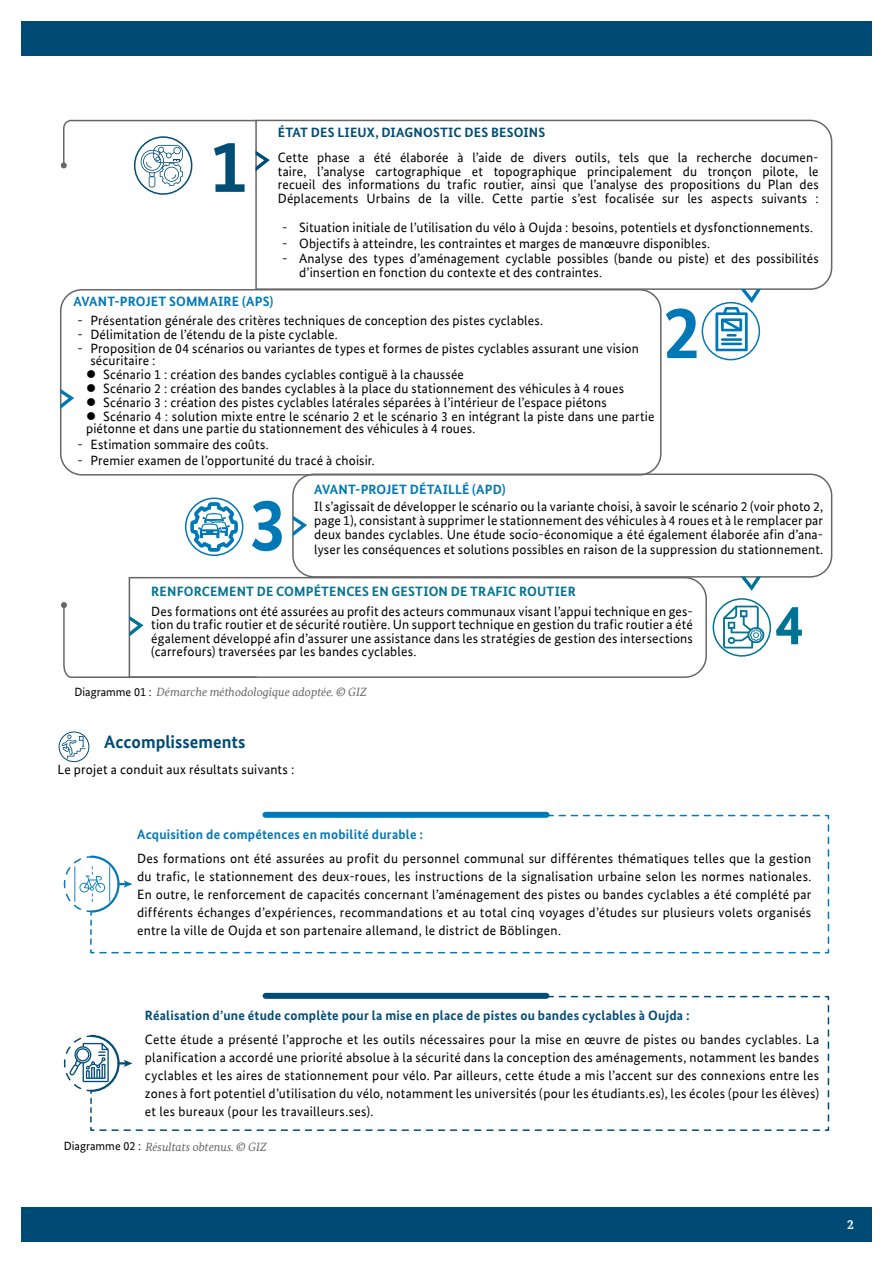
<style>
.page{position:relative;width:893px;height:1263px;background:#fff}
.page>*{position:absolute;margin:0;border:0;box-sizing:border-box;transform-origin:0 0}
.t1{font:700 74.85px "Bundes Sans";color:#004d75}
.t2{font:700 74.85px "Bundes Sans";color:#0078b8}
.t3{font:700 74.85px "Bundes Sans";color:#0078b5}
.t4{font:700 57px "Bundes Sans";color:#007394}
.t5{font:700 18px "Bundes Sans";color:#004b76}
.t6{font:13.5px/13.5px "Bundes Sans";letter-spacing:.01em;color:#000;text-align:justify}
.t7{font:700 13.5px "Bundes Sans";letter-spacing:.015em;color:#004c76}
.t8{font:700 13.5px "Bundes Sans";letter-spacing:.015em;color:#007394}
.t9{font:700 13.5px "Bundes Sans";letter-spacing:.015em;color:#0579b9}
.t10{font:700 13.5px "Bundes Sans";letter-spacing:.01em;color:#004d75}
.t11{font:700 13.5px "Bundes Sans";letter-spacing:.01em;color:#0078b8}
.t12{font:700 13.5px "Bundes Sans";letter-spacing:.01em;color:#0078b5}
.t13{font:700 13.5px "Bundes Serif";color:#fff}
.t14{font:italic 12px "Bundes Serif";color:#646363}
.s1{font-family:"Bundes Sans";font-style:normal;color:#000}
</style>
<div class="page">
<div style="left:21px;top:1208px;width:851px;height:34px;background:#004b76"></div>
<div style="left:21px;top:21px;width:851px;height:34px;background:#004b76"></div>
<svg style="left:255px;top:119px;width:578px;height:171px"></svg>
<div style="left:59px;top:732px;width:30px;height:30px;border:1px solid #004b76;border-radius:15px"></div>
<svg style="left:62px;top:734px;width:23px;height:25px"></svg>
<svg style="left:90px;top:814px;width:740px;height:140px"></svg>
<div style="left:265px;top:812px;width:281px;height:6px;background:#0079b9"></div>
<svg style="left:90px;top:995px;width:740px;height:136px"></svg>
<div style="left:266px;top:993px;width:280px;height:6px;background:#004c76"></div>
<svg style="left:63px;top:855px;width:69px;height:58px"></svg>
<svg style="left:63px;top:1035px;width:69px;height:57px"></svg>
<div style="left:292px;top:473px;width:540px;height:105px;border:2px solid #666;border-radius:21px"></div>
<svg style="left:293px;top:516px;width:14px;height:20px"></svg>
<svg style="left:740px;top:577px;width:21px;height:14px"></svg>
<div style="left:60px;top:289px;width:602px;height:187px;border:2px solid #666;border-radius:21px"></div>
<svg style="left:128px;top:576px;width:580px;height:102px"></svg>
<svg style="left:61px;top:602px;width:197px;height:77px"></svg>
<svg style="left:61px;top:119px;width:209px;height:68px"></svg>
<div style="left:702px;top:302px;width:58px;height:58px;border:2px solid #0078b8;border-radius:50%"></div>
<svg style="left:715px;top:289px;width:46px;height:62px"></svg>
<div style="left:185px;top:497px;width:58px;height:59px;border:2px solid #0078b5;border-radius:50%"></div>
<svg style="left:190px;top:502px;width:48px;height:50px"></svg>
<div style="left:713px;top:598px;width:58px;height:59px;border:2px solid #007394;border-radius:50%"></div>
<svg style="left:723px;top:606px;width:43px;height:42px"></svg>
<svg style="left:60px;top:389px;width:14px;height:20px"></svg>
<h1 class="t1" style="left:210px;top:123px;width:39px">1</h1>
<p class="t10" style="left:278px;top:124px;width:269px">ÉTAT DES LIEUX, DIAGNOSTIC DES BESOINS</p>
<p class="t6" style="left:278px;top:151px;width:542px">Cette phase a été élaborée à l’aide de divers outils, tels que la recherche documen&shy;taire, l’analyse cartographique et topographique principalement du tronçon pilote, le recueil des informations du trafic routier, ainsi que l’analyse des propositions du Plan des Déplacements Urbains de la ville. Cette partie s’est focalisée sur les aspects suivants :</p>
<p class="t6" style="left:282px;top:221px;width:533px">- Situation initiale de l’utilisation du vélo à Oujda : besoins, potentiels et dysfonctionnements.</p>
<p class="t6" style="left:282px;top:236px;width:429px">- Objectifs à atteindre, les contraintes et marges de manœuvre disponibles.</p>
<p class="t6" style="left:299px;top:252px;width:521px;text-indent:-17px">- Analyse des types d’aménagement cyclable possibles (bande ou piste) et des possibilités d’insertion en fonction du contexte et des contraintes.</p>
<p class="t11" style="left:73px;top:294px;width:201px">AVANT-PROJET SOMMAIRE (APS)</p>
<p class="t6" style="left:78px;top:313px;width:467px">- Présentation générale des critères techniques de conception des pistes cyclables.</p>
<p class="t6" style="left:78px;top:327px;width:262px">- Délimitation de l’étendu de la piste cyclable.</p>
<p class="t6" style="left:90px;top:342px;width:550px;line-height:12px;text-indent:-13px">- Proposition de 04 scénarios ou variantes de types et formes de pistes cyclables assurant une vision sécuritaire :</p>
<p class="t6" style="left:103px;top:367px;width:553px;line-height:14.1px;text-align:left">Scénario 1 : création des bandes cyclables contiguë à la chaussée<br>Scénario 2 : création des bandes cyclables à la place du stationnement des véhicules à 4 roues Scénario 3 : création des pistes cyclables latérales séparées à l’intérieur de l’espace piétons Scénario 4 : solution mixte entre le scénario 2 et le scénario 3 en intégrant la piste dans une partie</p>
<p class="t6" style="left:86px;top:422px;width:391px">piétonne et dans une partie du stationnement des véhicules à 4 roues.</p>
<p class="t6" style="left:78px;top:438px;width:192px">- Estimation sommaire des coûts.</p>
<p class="t6" style="left:78px;top:453px;width:299px">- Premier examen de l’opportunité du tracé à choisir.</p>
<p class="t12" style="left:314px;top:481px;width:193px">AVANT-PROJET DÉTAILLÉ (APD)</p>
<p class="t6" style="left:314px;top:500px;width:510px">Il s’agissait de développer le scénario ou la variante choisi, à savoir le scénario 2 (voir photo 2, page 1), consistant à supprimer le stationnement des véhicules à 4 roues et à le remplacer par deux bandes cyclables. Une étude socio-économique a été également élaborée afin d’ana-</p>
<p class="t6" style="left:314px;top:542px;width:510px">lyser les conséquences et solutions possibles en raison de la suppression du stationnement.</p>
<h1 class="t2" style="left:663px;top:289px;width:39px">2</h1>
<h1 class="t3" style="left:249px;top:481px;width:39px">3</h1>
<p class="t8" style="left:151px;top:583px;width:426px">RENFORCEMENT DE COMPÉTENCES EN GESTION DE TRAFIC ROUTIER</p>
<p class="t6" style="left:151px;top:604px;width:543px">Des formations ont été assurées au profit des acteurs communaux visant l’appui technique en ges&shy;tion du trafic routier et de sécurité routière. Un support technique en gestion du trafic routier a été également développé afin d’assurer une assistance dans les stratégies de gestion des intersections (carrefours) traversées par les bandes cyclables.</p>
<h2 class="t4" style="left:775px;top:591px;width:30px">4</h2>
<p class="t14" style="left:74px;top:685px;width:294px"><span class="s1">Diagramme 01 :</span> Démarche méthodologique adoptée. © GIZ</p>
<h3 class="t5" style="left:104px;top:731px;width:143px">Accomplissements</h3>
<p class="t6" style="left:57px;top:763px;width:239px">Le projet a conduit aux résultats suivants :</p>
<p class="t9" style="left:137px;top:826px;width:287px">Acquisition de compétences en mobilité durable :</p>
<p class="t6" style="left:137px;top:850px;width:676px;line-height:18px">Des formations ont été assurées au profit du personnel communal sur différentes thématiques telles que la gestion du trafic, le stationnement des deux-roues, les instructions de la signalisation urbaine selon les normes nationales.<br>En outre, le renforcement de capacités concernant l’aménagement des pistes ou bandes cyclables a été complété par différents échanges d’expériences, recommandations et au total cinq voyages d’études sur plusieurs volets organisés entre la ville de Oujda et son partenaire allemand, le district de Böblingen.</p>
<p class="t7" style="left:145px;top:1007px;width:546px">Réalisation d’une étude complète pour la mise en place de pistes ou bandes cyclables à Oujda :</p>
<p class="t6" style="left:145px;top:1031px;width:676px;line-height:18px">Cette étude a présenté l’approche et les outils nécessaires pour la mise en œuvre de pistes ou bandes cyclables. La planification a accordé une priorité absolue à la sécurité dans la conception des aménagements, notamment les bandes cyclables et les aires de stationnement pour vélo. Par ailleurs, cette étude a mis l’accent sur des connexions entre les zones à fort potentiel d’utilisation du vélo, notamment les universités (pour les étudiants.es), les écoles (pour les élèves) et les bureaux (pour les travailleurs.ses).</p>
<p class="t14" style="left:64px;top:1140px;width:204px"><span class="s1">Diagramme 02 :</span> Résultats obtenus. © GIZ</p>
<p class="t13" style="left:847px;top:1216px;width:8px">2</p>
</div>
